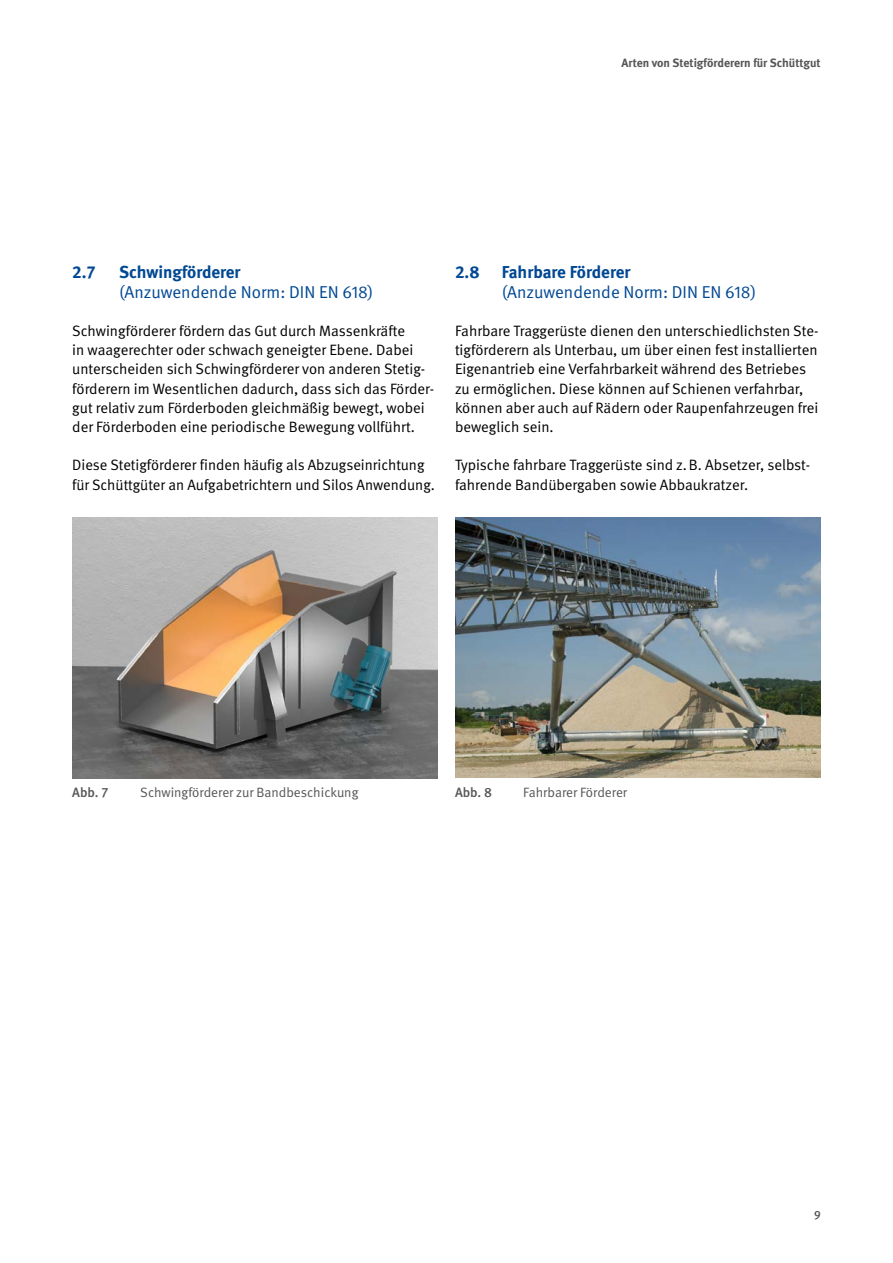
<style>
.page{position:relative;width:893px;height:1263px;background:#fff}
.page>*{position:absolute;margin:0;border:0;box-sizing:border-box;transform-origin:0 0}
.Überschriften_H2{font:17.25px/19.2px "DGUV Meta";color:#004893}
.Überschriften_H2-2{font:700 17.25px "DGUV Meta";color:#004893}
.Fließtext_FT_Abstand_vor{font:15px/19.2px "DGUV Meta";color:#000}
.t1{font:13.5px "DGUV Meta";color:#565655}
.t2{font:500 13.5px "DGUV Meta";letter-spacing:-.005em;color:#565655}
.t3{font:700 12px "DGUV Meta";color:#565655}
.t4{font:500 12px "DGUV Meta";color:#565655}
.s1{font-weight:700}
</style>
<div class="page">
<img style="left:72px;top:517px;width:366px;height:261px">
<img style="left:455px;top:517px;width:366px;height:261px">
<p class="t3" style="left:621px;top:56px;width:201px">Arten von Stetigförderern für Schüttgut</p>
<h2 class="Überschriften_H2-2" style="left:72px;top:262px;width:25px">2.7</h2>
<h2 class="Überschriften_H2" style="left:119px;top:263px;width:256px"><span class="s1">Schwingförderer<br></span>(Anzuwendende Norm: DIN EN 618)</h2>
<p class="Fließtext_FT_Abstand_vor" style="left:72px;top:322px;width:363px">Schwingförderer fördern das Gut durch Massenkräfte<br>in waagerechter oder schwach geneigter Ebene. Dabei unterscheiden sich Schwingförderer von anderen Stetig&shy;förderern im Wesentlichen dadurch, dass sich das Förder&shy;gut relativ zum Förderboden gleichmäßig bewegt, wobei der Förderboden eine periodische Bewegung vollführt.</p>
<p class="Fließtext_FT_Abstand_vor" style="left:72px;top:456px;width:364px">Diese Stetigförderer finden häufig als Abzugseinrichtung für Schüttgüter an Aufgabetrichtern und Silos Anwendung.</p>
<h2 class="Überschriften_H2-2" style="left:455px;top:262px;width:26px">2.8</h2>
<h2 class="Überschriften_H2" style="left:502px;top:263px;width:256px"><span class="s1">Fahrbare Förderer<br></span>(Anzuwendende Norm: DIN EN 618)</h2>
<p class="Fließtext_FT_Abstand_vor" style="left:455px;top:322px;width:365px">Fahrbare Traggerüste dienen den unterschiedlichsten Ste&shy;tigförderern als Unterbau, um über einen fest installierten Eigenantrieb eine Verfahrbarkeit während des Betriebes zu ermöglichen. Diese können auf Schienen verfahrbar, können aber auch auf Rädern oder Raupenfahrzeugen frei beweglich sein.</p>
<p class="Fließtext_FT_Abstand_vor" style="left:455px;top:456px;width:357px">Typische fahrbare Traggerüste sind z.B. Absetzer, selbst&shy;fahrende Bandübergaben sowie Abbaukratzer.</p>
<p class="t2" style="left:72px;top:784px;width:38px">Abb. 7</p>
<p class="t1" style="left:140px;top:784px;width:220px">Schwingförderer zur Bandbeschickung</p>
<p class="t2" style="left:455px;top:784px;width:39px">Abb. 8</p>
<p class="t1" style="left:523px;top:784px;width:106px">Fahrbarer Förderer</p>
<p class="t4" style="left:814px;top:1208px;width:8px">9</p>
</div>
